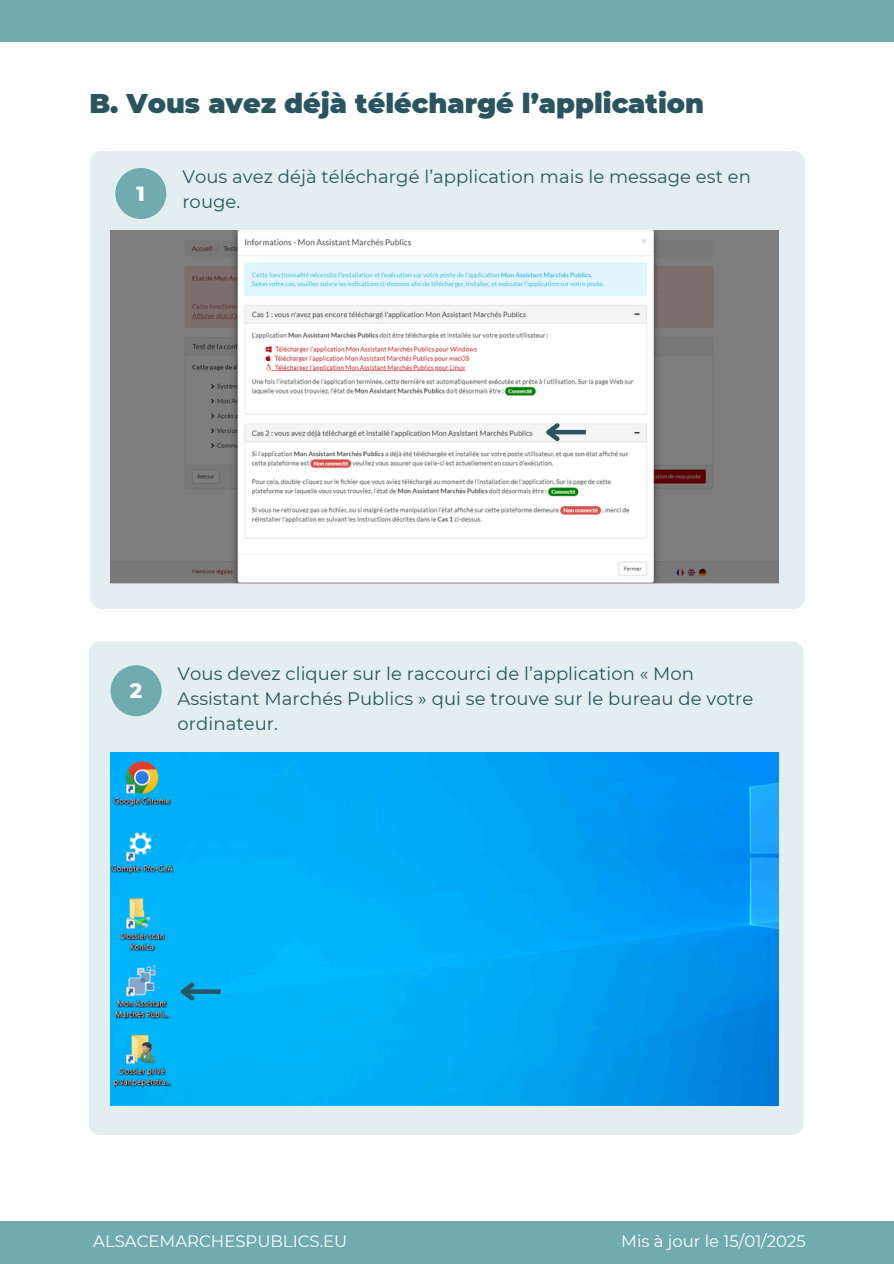
<style>
.page{position:relative;width:894px;height:1264px;background:#fff}
.page>*{position:absolute;margin:0;border:0;box-sizing:border-box;transform-origin:0 0}
.t1{font:900 27px "Montserrat";color:#2a555e}
.t2{font:800 21px "Montserrat";color:#fff}
.t3{font:18px/24.8px "Montserrat";letter-spacing:.005em;color:#2a555e}
.t4{font:16.5px "Montserrat";color:#fff}
</style>
<div class="page">
<div style="left:0;top:0;width:893px;height:42px;background:#70abaf"></div>
<div style="left:0;top:1221px;width:893px;height:42px;background:#70abaf"></div>
<div style="left:89px;top:641px;width:714px;height:493px;background:#e2eeef;border-radius:11px"></div>
<img style="left:110px;top:752px;width:668px;height:353px">
<div style="left:110px;top:665px;width:51px;height:51px;background:#70abaf;border-radius:50%"></div>
<svg style="left:198px;top:989px;width:22px;height:4px"></svg>
<svg style="left:175px;top:978px;width:23px;height:26px"></svg>
<div style="left:90px;top:151px;width:714px;height:457px;background:#e2eeef;border-radius:11px"></div>
<img style="left:110px;top:230px;width:668px;height:353px">
<div style="left:115px;top:168px;width:51px;height:51px;background:#70abaf;border-radius:50%"></div>
<hr style="left:548px;top:430px;width:37px;height:4px;background:#2a555e">
<svg style="left:540px;top:419px;width:23px;height:26px"></svg>
<h1 class="t1" style="left:89px;top:87px;width:616px">B. Vous avez déjà téléchargé l’application</h1>
<p class="t2" style="left:136px;top:180px;width:10px">1</p>
<p class="t3" style="left:182px;top:164px;width:570px">Vous avez déjà téléchargé l’application mais le message est en rouge.</p>
<p class="t2" style="left:130px;top:677px;width:14px">2</p>
<p class="t3" style="left:177px;top:661px;width:577px">Vous devez cliquer sur le raccourci de l’application « Mon<br>Assistant Marchés Publics » qui se trouve sur le bureau de votre ordinateur.</p>
<p class="t4" style="left:93px;top:1231px;width:255px">ALSACEMARCHESPUBLICS.EU</p>
<p class="t4" style="left:621px;top:1231px;width:186px">Mis à jour le 15/01/2025</p>
</div>
